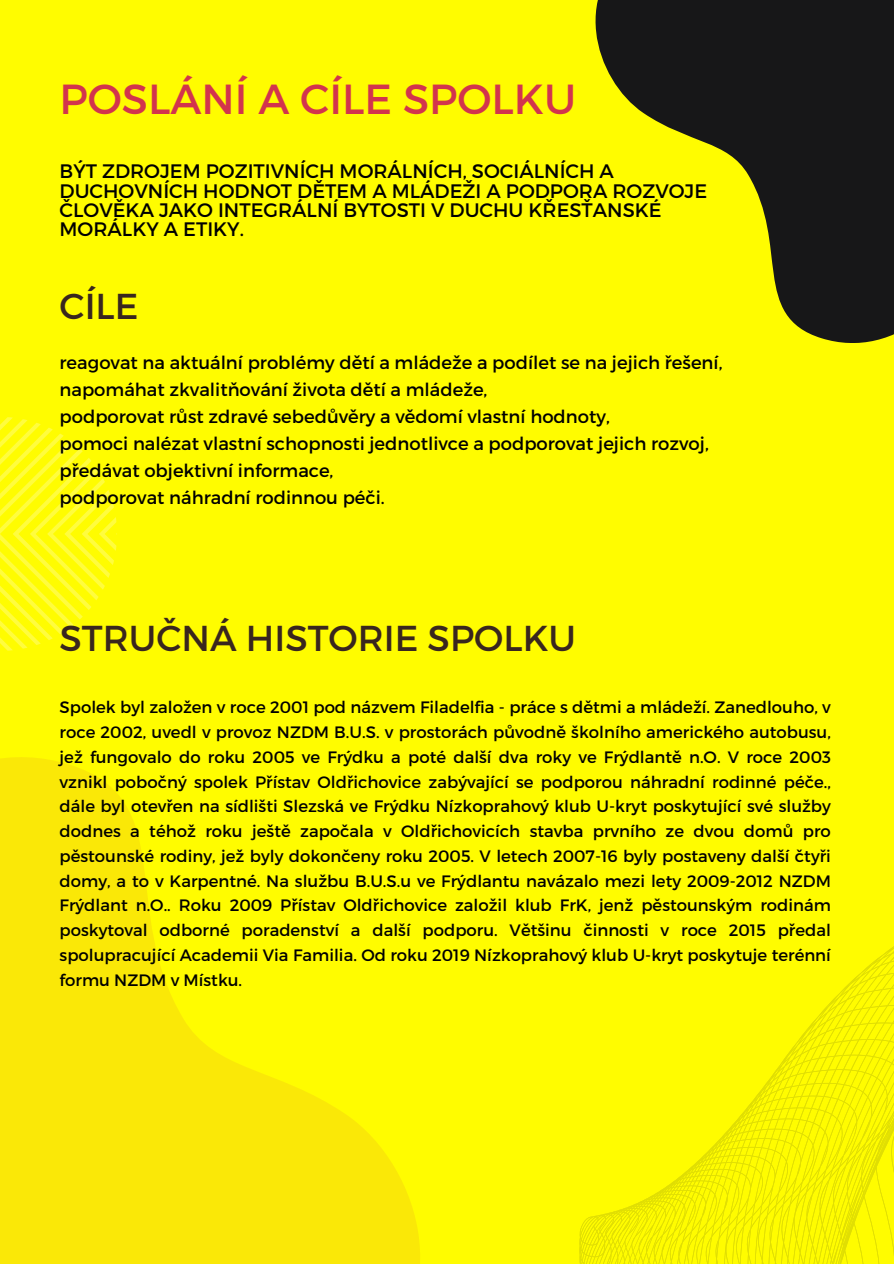
<style>
.page{position:relative;width:894px;height:1264px;background:#fff}
.page>*{position:absolute;margin:0;border:0;box-sizing:border-box;transform-origin:0 0}
.t1{font:42px "Montserrat";color:#d2344d}
.t2{font:36px "Montserrat";color:#39261e}
.t3{font:19.5px/19.2px "Montserrat";color:#000}
.t4{font:18px/27px "Montserrat";color:#000}
.t5{font:16.5px/24.8px "Montserrat";color:#000;text-align:justify}
</style>
<div class="page">
<div style="left:0;top:0;width:893px;height:1263px;background:#fffc00"></div>
<svg style="left:595px;top:0;width:298px;height:343px;fill:#171718"></svg>
<svg style="left:0;top:757px;width:420px;height:506px;fill:#fae807"></svg>
<svg style="left:0;top:417px;width:117px;height:233px"></svg>
<svg style="left:579px;top:947px;width:314px;height:316px"></svg>
<h1 class="t1" style="left:60px;top:72px;width:518px">POSLÁNÍ A CÍLE SPOLKU</h1>
<p class="t3" style="left:60px;top:161px;width:649px">BÝT ZDROJEM POZITIVNÍCH MORÁLNÍCH, SOCIÁLNÍCH A DUCHOVNÍCH HODNOT DĚTEM A MLÁDEŽI A PODPORA ROZVOJE ČLOVĚKA JAKO INTEGRÁLNÍ BYTOSTI V DUCHU KŘESŤANSKÉ MORÁLKY A ETIKY.</p>
<h2 class="t2" style="left:60px;top:283px;width:80px">CÍLE</h2>
<p class="t4" style="left:60px;top:348px;width:664px">reagovat na aktuální problémy dětí a mládeže a podílet se na jejich řešení, napomáhat zkvalitňování života dětí a mládeže,<br>podporovat růst zdravé sebedůvěry a vědomí vlastní hodnoty,<br>pomoci nalézat vlastní schopnosti jednotlivce a podporovat jejich rozvoj, předávat objektivní informace,<br>podporovat náhradní rodinnou péči.</p>
<h2 class="t2" style="left:60px;top:614px;width:518px">STRUČNÁ HISTORIE SPOLKU</h2>
<p class="t5" style="left:60px;top:694px;width:772px">Spolek byl založen v roce 2001 pod názvem Filadelfia - práce s dětmi a mládeží. Zanedlouho, v roce 2002, uvedl v provoz NZDM B.U.S. v prostorách původně školního amerického autobusu, jež fungovalo do roku 2005 ve Frýdku a poté další dva roky ve Frýdlantě n.O. V roce 2003 vznikl pobočný spolek Přístav Oldřichovice zabývající se podporou náhradní rodinné péče., dále byl otevřen na sídlišti Slezská ve Frýdku Nízkoprahový klub U-kryt poskytující své služby dodnes a téhož roku ještě započala v Oldřichovicích stavba prvního ze dvou domů pro pěstounské rodiny, jež byly dokončeny roku 2005. V letech 2007-16 byly postaveny další čtyři domy, a to v Karpentné. Na službu B.U.S.u ve Frýdlantu navázalo mezi lety 2009-2012 NZDM Frýdlant n.O.. Roku 2009 Přístav Oldřichovice založil klub FrK, jenž pěstounským rodinám poskytoval odborné poradenství a další podporu. Většinu činnosti v roce 2015 předal spolupracující Academii Via Familia. Od roku 2019 Nízkoprahový klub U-kryt poskytuje terénní formu NZDM v Místku.</p>
</div>
